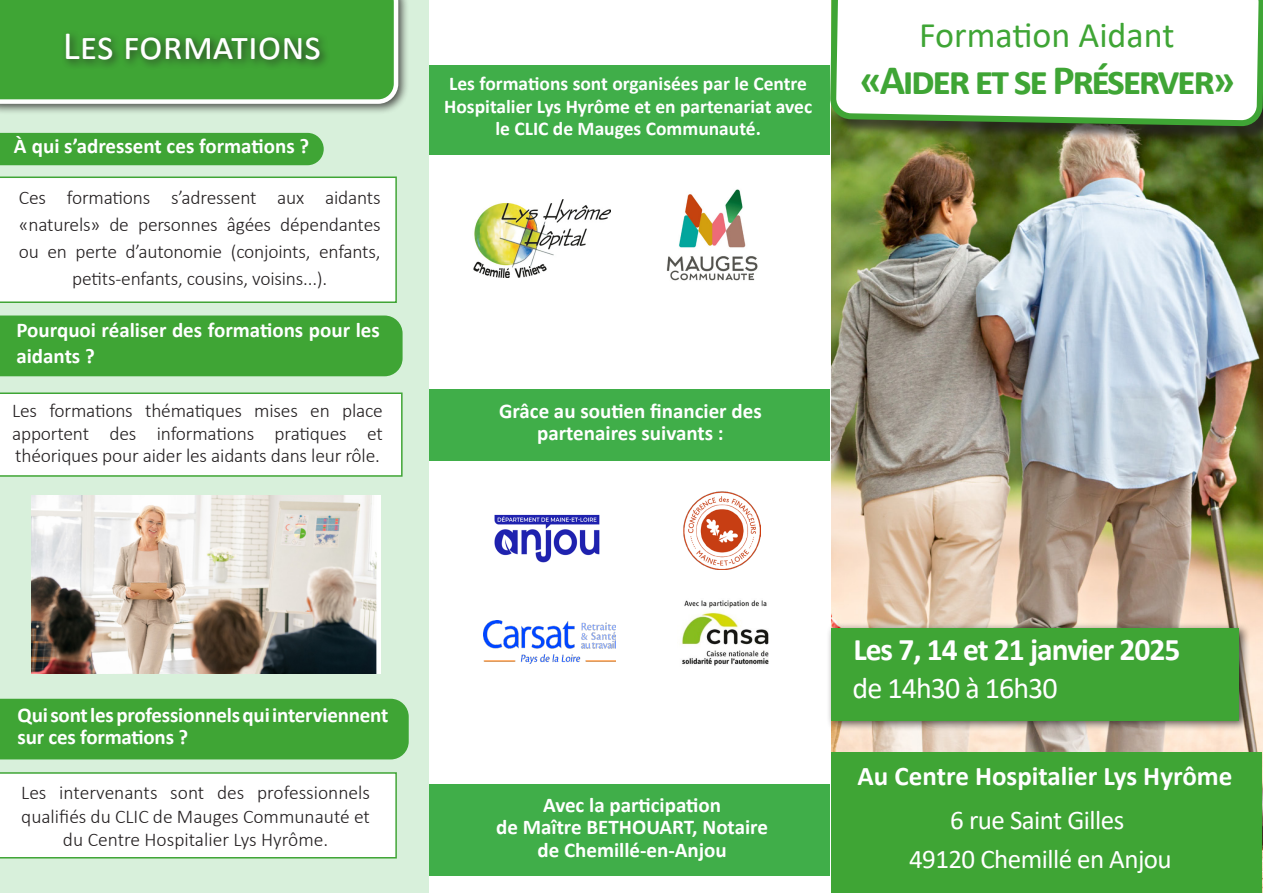
<style>
.page{position:relative;width:1263px;height:893px;background:#d8f0db}
.page>*{position:absolute;margin:0;border:0;box-sizing:border-box;transform-origin:0 0}
.t1{font:700 42px "Calibri";letter-spacing:-.06em;color:#3fa535}
.t2{font:40.5px "Calibri";color:#fff}
.t3{font:36px "Calibri";color:#3fa535}
.t4{font:700 31.5px "Calibri";letter-spacing:-.03em;color:#fff}
.t5{font:30px "Calibri";letter-spacing:-.03em;color:#fff}
.t6{font:27px "Calibri";letter-spacing:-.02em;color:#fff}
.t7{font:700 27px "Calibri";color:#fff}
.t8{font:700 21px/22.5px "Calibri";color:#fff}
.t9{font:300 19.5px/27px "Calibri";letter-spacing:-.01em;color:#231f20;text-align:center}
.t10{font:700 19.5px/22.5px "Calibri";color:#fff;text-align:center}
</style>
<div class="page">
<div style="left:429px;top:0;width:407px;height:893px;background:#fff"></div>
<img style="left:831px;top:143px;width:431px;height:609px">
<div style="left:826px;top:623px;width:424px;height:108px;background:#231f20;opacity:.75"></div>
<div style="left:831px;top:628px;width:408px;height:92px;background:#3fa535"></div>
<div style="left:0;top:0;width:409px;height:115px;background:#231f20;opacity:.75"></div>
<svg style="left:0;top:0;width:398px;height:104px;background:#4dab43"></svg>
<div style="left:61px;top:29px;width:269px;height:42px;background:#231f20;opacity:.75"></div>
<img style="left:473px;top:200px;width:137px;height:78px">
<img style="left:494px;top:514px;width:106px;height:49px">
<img style="left:683px;top:492px;width:78px;height:77px">
<img style="left:681px;top:600px;width:88px;height:66px">
<img style="left:484px;top:621px;width:131px;height:43px">
<div style="left:429px;top:66px;width:401px;height:89px;background:#40ae49"></div>
<img style="left:666px;top:189px;width:92px;height:92px">
<div style="left:429px;top:389px;width:401px;height:72px;background:#40ae49"></div>
<div style="left:831px;top:0;width:432px;height:143px;background:#231f20;opacity:.75"></div>
<svg style="left:829px;top:0;width:434px;height:129px"></svg>
<div style="left:429px;top:784px;width:401px;height:92px;background:#40ae49"></div>
<div style="left:831px;top:752px;width:431px;height:141px;background:#3fa535"></div>
<div style="left:0;top:133px;width:324px;height:32px;background:#3fa535"></div>
<svg style="left:0;top:177px;width:397px;height:126px"></svg>
<svg style="left:0;top:392px;width:403px;height:85px"></svg>
<div style="left:0;top:315px;width:403px;height:61px;background:#3fa535"></div>
<div style="left:0;top:699px;width:409px;height:60px;background:#3fa535"></div>
<svg style="left:0;top:772px;width:397px;height:86px"></svg>
<img style="left:32px;top:496px;width:349px;height:178px">
<p class="t2" style="left:63px;top:17px;width:260px">Les formations</p>
<p class="t8" style="left:14px;top:134px;width:297px">À qui s’adressent ces formations ?</p>
<p class="t9" style="left:19px;top:184px;width:363px">Ces formations s’adressent aux aidants «naturels» de personnes âgées dépendantes ou en perte d’autonomie (conjoints, enfants, petits-enfants, cousins, voisins...).</p>
<p class="t8" style="left:16px;top:317px;width:365px;line-height:25.5px">Pourquoi réaliser des formations pour les aidants ?</p>
<p class="t9" style="left:12px;top:399px;width:372px;line-height:22.5px;text-align:justify">Les formations thématiques mises en place apportent des informations pratiques et théoriques pour aider les aidants dans leur rôle.</p>
<p class="t10" style="left:444px;top:72px;width:369px">Les formations sont organisées par le Centre<br>Hospitalier Lys Hyrôme et en partenariat avec le CLIC de Mauges Communauté.</p>
<p class="t3" style="left:919px;top:10px;width:257px">Formation Aidant</p>
<p class="t1" style="left:860px;top:51px;width:377px">«Aider et se Préserver»</p>
<p class="t8" style="left:499px;top:399px;width:264px;text-align:center">Grâce au soutien financier des partenaires suivants :</p>
<p class="t8" style="left:18px;top:703px;width:372px">Qui sont les professionnels qui interviennent sur ces formations ?</p>
<p class="t9" style="left:21px;top:781px;width:350px;line-height:23.4px">Les intervenants sont des professionnels qualifiés du CLIC de Mauges Communauté et du Centre Hospitalier Lys Hyrôme.</p>
<p class="t8" style="left:543px;top:793px;width:179px">Avec la participation</p>
<p class="t8" style="left:496px;top:816px;width:273px">de Maître BETHOUART, Notaire</p>
<p class="t8" style="left:537px;top:838px;width:191px">de Chemillé-en-Anjou</p>
<p class="t4" style="left:853px;top:627px;width:329px">Les 7, 14 et 21 janvier 2025</p>
<p class="t5" style="left:853px;top:668px;width:207px">de 14h30 à 16h30</p>
<p class="t7" style="left:858px;top:756px;width:376px">Au Centre Hospitalier Lys Hyrôme</p>
<p class="t6" style="left:950px;top:802px;width:175px">6 rue Saint Gilles</p>
<p class="t6" style="left:909px;top:840px;width:264px">49120 Chemillé en Anjou</p>
</div>
